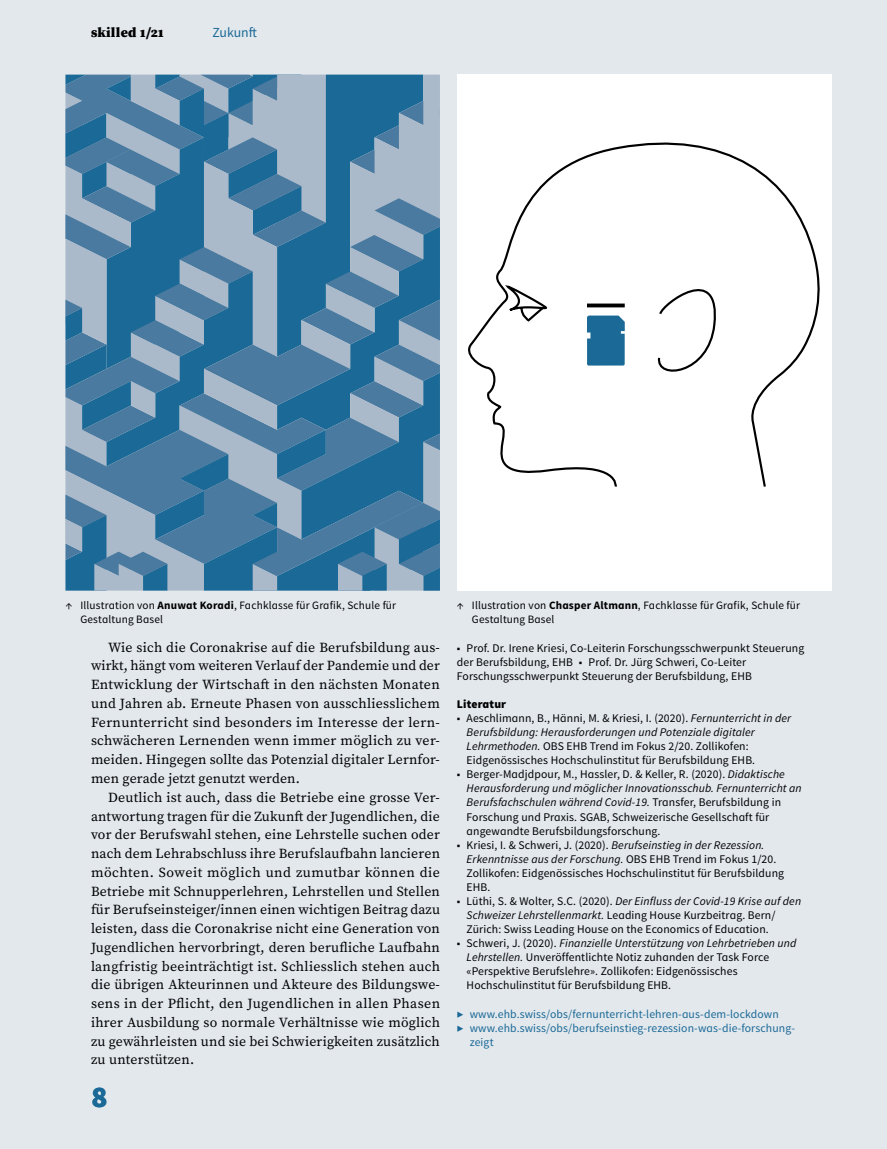
<style>
.page{position:relative;width:887px;height:1149px;background:#fff}
.page>*{position:absolute;margin:0;border:0;box-sizing:border-box;transform-origin:0 0}
.t1{font:900 30px "Source Sans Pro";color:#1a6996}
.P-Lauftext{font:13.8px/18.8px "Source Serif Pro";letter-spacing:.01em;color:#000;text-align:justify}
.t2{font:900 13.8px "Source Serif Pro";letter-spacing:.02em;color:#000}
.t3{font:13.8px "Source Sans Pro";color:#1a6996}
.P-Infos-nach-Text{font:11.7px/14.1px "Source Sans Pro";letter-spacing:.01em;color:#000}
.P-www-Links-nach-Tex{font:11.7px/14.1px "Source Sans Pro";letter-spacing:.01em;color:#1a6996}
.P-Infos-nach-Text-2{font:900 11.7px "Source Sans Pro";letter-spacing:.01em;color:#000}
.Artefakt-Bildlegende{font:11.25px/14.1px "Source Sans Pro";letter-spacing:.015em;color:#000}
.s1{font-weight:700}
.s2{font-style:italic}
</style>
<div class="page">
<div style="left:0;top:0;width:886px;height:1148px;background:#e3e8ed"></div>
<div style="left:457px;top:75px;width:374px;height:515px;background:#fff"></div>
<svg style="left:468px;top:142px;width:351px;height:344px"></svg>
<svg style="left:587px;top:303px;width:37px;height:4px"></svg>
<svg style="left:656px;top:260px;width:65px;height:120px"></svg>
<svg style="left:65px;top:75px;width:375px;height:515px;background:#5889aa"></svg>
<p class="t2" style="left:91px;top:23px;width:74px">skilled 1/21</p>
<p class="t3" style="left:212px;top:24px;width:46px">Zukunft</p>
<p class="Artefakt-Bildlegende" style="left:80px;top:598px;width:317px;text-indent:-15px">↑ Illustration von <span class="s1">Anuwat Koradi</span>, Fachklasse für Grafik, Schule für<br>Gestaltung Basel</p>
<p class="Artefakt-Bildlegende" style="left:472px;top:598px;width:329px;text-indent:-15px">↑ Illustration von <span class="s1">Chasper Altmann</span>, Fachklasse für Grafik, Schule für<br>Gestaltung Basel</p>
<p class="P-Lauftext" style="left:91px;top:637px;width:350px;text-indent:17px">Wie sich die Coronakrise auf die Berufsbildung aus&shy;wirkt, hängt vom weiteren Verlauf der Pandemie und der Entwicklung der Wirtschaft in den nächsten Monaten und Jahren ab. Erneute Phasen von ausschliesslichem Fernunterricht sind besonders im Interesse der lern&shy;schwächeren Lernenden wenn immer möglich zu ver&shy;meiden. Hingegen sollte das Potenzial digitaler Lernfor&shy;men gerade jetzt genutzt werden.</p>
<p class="P-Lauftext" style="left:91px;top:787px;width:350px;text-indent:17px">Deutlich ist auch, dass die Betriebe eine grosse Ver&shy;antwortung tragen für die Zukunft der Jugendlichen, die vor der Berufswahl stehen, eine Lehrstelle suchen oder nach dem Lehrabschluss ihre Berufslaufbahn lancieren möchten. Soweit möglich und zumutbar können die Betriebe mit Schnupperlehren, Lehrstellen und Stellen für Berufseinsteiger/innen einen wichtigen Beitrag dazu leisten, dass die Coronakrise nicht eine Generation von Jugendlichen hervorbringt, deren berufliche Laufbahn langfristig beeinträchtigt ist. Schliesslich stehen auch die übrigen Akteurinnen und Akteure des Bildungswe&shy;sens in der Pflicht, den Jugendlichen in allen Phasen ihrer Ausbildung so normale Verhältnisse wie möglich zu gewährleisten und sie bei Schwierigkeiten zusätzlich zu unterstützen.</p>
<h1 class="t1" style="left:91px;top:1076px;width:18px">8</h1>
<p class="P-Infos-nach-Text" style="left:457px;top:640px;width:349px">■ Prof. Dr. Irene Kriesi, Co-Leiterin Forschungsschwerpunkt Steuerung der Berufsbildung, EHB ■ Prof. Dr. Jürg Schweri, Co-Leiter<br>Forschungsschwerpunkt Steuerung der Berufsbildung, EHB</p>
<p class="P-Infos-nach-Text-2" style="left:457px;top:696px;width:51px">Literatur</p>
<p class="P-Infos-nach-Text" style="left:466px;top:711px;width:326px;text-indent:-10px">■ Aeschlimann, B., Hänni, M. &amp; Kriesi, I. (2020). <span class="s2">Fernunterricht in der Berufsbildung: Herausforderungen und Potenziale digitaler Lehrmethoden.</span> OBS EHB Trend im Fokus 2/20. Zollikofen:<br>Eidgenössisches Hochschulinstitut für Berufsbildung EHB.</p>
<p class="P-Infos-nach-Text" style="left:466px;top:767px;width:336px;text-indent:-10px">■ Berger-Madjdpour, M., Hassler, D. &amp; Keller, R. (2020). <span class="s2">Didaktische Herausforderung und möglicher Innovationsschub. Fernunterricht an Berufsfachschulen während Covid-19.</span> Transfer, Berufsbildung in Forschung und Praxis. SGAB, Schweizerische Gesellschaft für angewandte Berufsbildungsforschung.</p>
<p class="P-Infos-nach-Text" style="left:466px;top:837px;width:319px;text-indent:-10px">■ Kriesi, I. &amp; Schweri, J. (2020). <span class="s2">Berufseinstieg in der Rezession.<br>Erkenntnisse aus der Forschung.</span> OBS EHB Trend im Fokus 1/20.<br>Zollikofen: Eidgenössisches Hochschulinstitut für Berufsbildung EHB.</p>
<p class="P-Infos-nach-Text" style="left:466px;top:894px;width:336px;text-indent:-10px">■ Lüthi, S. &amp; Wolter, S.C. (2020). <span class="s2">Der Einfluss der Covid-19 Krise auf den<br>Schweizer Lehrstellenmarkt.</span> Leading House Kurzbeitrag. Bern/<br>Zürich: Swiss Leading House on the Economics of Education.</p>
<p class="P-Infos-nach-Text" style="left:466px;top:936px;width:331px;text-indent:-10px">■ Schweri, J. (2020). <span class="s2">Finanzielle Unterstützung von Lehrbetrieben und Lehrstellen.</span> Unveröffentlichte Notiz zuhanden der Task Force «Perspektive Berufslehre». Zollikofen: Eidgenössisches Hochschulinstitut für Berufsbildung EHB.</p>
<p class="P-www-Links-nach-Tex" style="left:457px;top:1006px;width:323px">▶ www.ehb.swiss/obs/fernunterricht-lehren-aus-dem-lockdown</p>
<p class="P-www-Links-nach-Tex" style="left:469px;top:1020px;width:326px;text-indent:-13px">▶ www.ehb.swiss/obs/berufseinstieg-rezession-was-die-forschung&shy;zeigt</p>
</div>
